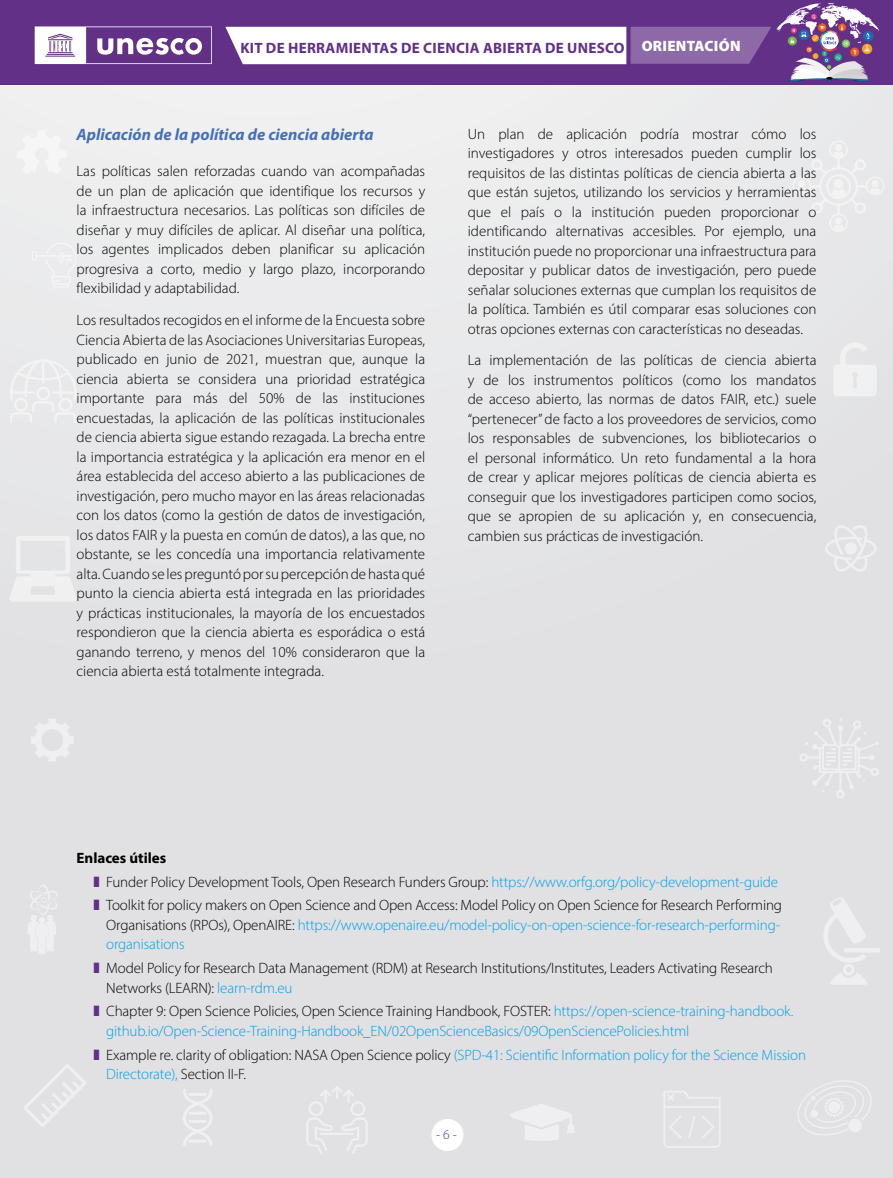
<style>
.page{position:relative;width:893px;height:1178px;background:#fff}
.page>*{position:absolute;margin:0;border:0;box-sizing:border-box;transform-origin:0 0}
.t1{font:italic 700 16.5px "Myriad Pro";color:#4670b6}
.t2{font:300 15px/19.5px "Myriad Pro";letter-spacing:-.01em;color:#000;text-align:justify}
.t3{font:300 15px/19.5px "Myriad Pro";letter-spacing:-.01em;color:#009fe3}
.t4{font:700 15px "Myriad Pro";letter-spacing:.02em;color:#633087}
.t5{font:300 13.5px "Myriad Pro";color:#633087}
.s1{font-weight:900;color:#fff}
.s2{font-weight:700}
.s3{color:#633087}
.s4{color:#009fe3}
.s5{color:#000}
</style>
<div class="page">
<div style="left:0;top:0;width:893px;height:1178px;background:linear-gradient(to right,#e6e6e8,#e3e3e6)"></div>
<svg style="left:825px;top:524px;width:52px;height:48px"></svg>
<div style="left:845px;top:542px;width:12px;height:12px;background:#efeff1;border-radius:50%"></div>
<svg style="left:183px;top:1088px;width:30px;height:58px"></svg>
<hr style="left:189px;top:1093px;width:18px;height:3px;background:#fff">
<hr style="left:189px;top:1139px;width:18px;height:3px;background:#fff">
<hr style="left:189px;top:1111px;width:18px;height:3px;background:#fff">
<hr style="left:189px;top:1120px;width:18px;height:3px;background:#fff">
<svg style="left:31px;top:719px;width:43px;height:43px"></svg>
<svg style="left:510px;top:1103px;width:65px;height:38px"></svg>
<svg style="left:9px;top:536px;width:68px;height:66px"></svg>
<svg style="left:794px;top:1080px;width:79px;height:55px;background:#e4e4e6"></svg>
<div style="left:32px;top:242px;width:45px;height:46px;background:#ebebed"></div>
<svg style="left:23px;top:1064px;width:64px;height:63px;background:#e3e3e6"></svg>
<svg style="left:833px;top:342px;width:43px;height:54px"></svg>
<div style="left:28px;top:884px;width:30px;height:70px;background:#e8e8ea"></div>
<svg style="left:663px;top:1091px;width:58px;height:57px;background:#e3e3e6"></svg>
<div style="left:17px;top:130px;width:50px;height:44px;background:#f5f5f5"></div>
<svg style="left:10px;top:359px;width:67px;height:64px"></svg>
<hr style="left:52px;top:391px;width:24px;height:3px;background:#fff">
<hr style="left:10px;top:391px;width:24px;height:3px;background:#fff">
<hr style="left:42px;top:359px;width:2px;height:25px;background:#fff">
<svg style="left:306px;top:1086px;width:62px;height:67px;background:#e4e4e6"></svg>
<svg style="left:792px;top:140px;width:92px;height:92px"></svg>
<div style="left:835px;top:217px;width:7px;height:7px;background:#f2f3f3;border-radius:50%"></div>
<div style="left:835px;top:144px;width:7px;height:7px;background:#f3f3f4;border-radius:50%"></div>
<svg style="left:798px;top:717px;width:81px;height:83px;background:#e3e3e6"></svg>
<hr style="left:844px;top:948px;width:36px;height:4px;background:#efeff1;border-radius:2px">
<svg style="left:822px;top:897px;width:45px;height:87px"></svg>
<div style="left:431px;top:1119px;width:32px;height:32px;background:#fff;border-radius:50%"></div>
<div style="left:0;top:0;width:893px;height:85px;background:#633087"></div>
<svg style="left:35px;top:26px;width:177px;height:38px"></svg>
<svg style="left:225px;top:3px;width:654px;height:78px"></svg>
<p class="t4" style="left:240px;top:38px;width:502px">KIT DE HERRAMIENTAS DE CIENCIA ABIERTA DE UNESCO <span class="s1">ORIENTACIÓN</span></p>
<p class="t1" style="left:77px;top:124px;width:299px">Aplicación de la política de ciencia abierta</p>
<p class="t2" style="left:77px;top:162px;width:350px">Las políticas salen reforzadas cuando van acompañadas de un plan de aplicación que identifique los recursos y la infraestructura necesarios. Las políticas son difíciles de diseñar y muy difíciles de aplicar. Al diseñar una política, los agentes implicados deben planificar su aplicación progresiva a corto, medio y largo plazo, incorporando flexibilidad y adaptabilidad.</p>
<p class="t2" style="left:77px;top:310px;width:350px">Los resultados recogidos en el informe de la Encuesta sobre Ciencia Abierta de las Asociaciones Universitarias Europeas, publicado en junio de 2021, muestran que, aunque la ciencia abierta se considera una prioridad estratégica importante para más del 50% de las instituciones encuestadas, la aplicación de las políticas institucionales de ciencia abierta sigue estando rezagada. La brecha entre la importancia estratégica y la aplicación era menor en el área establecida del acceso abierto a las publicaciones de investigación, pero mucho mayor en las áreas relacionadas con los datos (como la gestión de datos de investigación, los datos FAIR y la puesta en común de datos), a las que, no obstante, se les concedía una importancia relativamente alta. Cuando se les preguntó por su percepción de hasta qué punto la ciencia abierta está integrada en las prioridades y prácticas institucionales, la mayoría de los encuestados respondieron que la ciencia abierta es esporádica o está ganando terreno, y menos del 10% consideraron que la ciencia abierta está totalmente integrada.</p>
<p class="t2" style="left:468px;top:124px;width:350px">Un plan de aplicación podría mostrar cómo los investigadores y otros interesados pueden cumplir los requisitos de las distintas políticas de ciencia abierta a las que están sujetos, utilizando los servicios y herramientas que el país o la institución pueden proporcionar o identificando alternativas accesibles. Por ejemplo, una institución puede no proporcionar una infraestructura para depositar y publicar datos de investigación, pero puede señalar soluciones externas que cumplan los requisitos de la política. También es útil comparar esas soluciones con otras opciones externas con características no deseadas.</p>
<p class="t2" style="left:468px;top:350px;width:350px">La implementación de las políticas de ciencia abierta y de los instrumentos políticos (como los mandatos de acceso abierto, las normas de datos FAIR, etc.) suele “pertenecer” de facto a los proveedores de servicios, como los responsables de subvenciones, los bibliotecarios o el personal informático. Un reto fundamental a la hora de crear y aplicar mejores políticas de ciencia abierta es conseguir que los investigadores participen como socios, que se apropien de su aplicación y, en consecuencia, cambien sus prácticas de investigación.</p>
<p class="t2" style="left:94px;top:846px;width:690px;line-height:23.7px;text-align:left;text-indent:-17px"><span class="s2">Enlaces útiles<br></span><span class="s3">❚</span> Funder Policy Development Tools, Open Research Funders Group: <span class="s4">https://www.orfg.org/policy-development-guide </span><span class="s3">❚</span> Toolkit for policy makers on Open Science and Open Access: Model Policy on Open Science for Research Performing</p>
<p class="t3" style="left:106px;top:915px;width:675px"><span class="s5">Organisations (RPOs), OpenAIRE:</span> https://www.openaire.eu/model-policy-on-open-science-for-research-performing&shy;organisations</p>
<p class="t2" style="left:106px;top:958px;width:668px;text-indent:-13px"><span class="s3">❚</span> Model Policy for Research Data Management (RDM) at Research Institutions/Institutes, Leaders Activating Research<br>Networks (LEARN): <span class="s4">learn-rdm.eu</span></p>
<p class="t3" style="left:106px;top:1001px;width:688px;text-indent:-13px"><span class="s3">❚</span> <span class="s5">Chapter 9: Open Science Policies, Open Science Training Handbook, FOSTER:</span> https://open-science-training-handbook. github.io/Open-Science-Training-Handbook_EN/02OpenScienceBasics/09OpenSciencePolicies.html</p>
<p class="t3" style="left:106px;top:1044px;width:701px;text-indent:-13px"><span class="s3">❚</span> <span class="s5">Example re. clarity of obligation: NASA Open Science policy</span> (SPD-41: Scientific Information policy for the Science Mission<br>Directorate), <span class="s5">Section II-F.</span></p>
<p class="t5" style="left:436px;top:1127px;width:22px">- 6 -</p>
</div>
